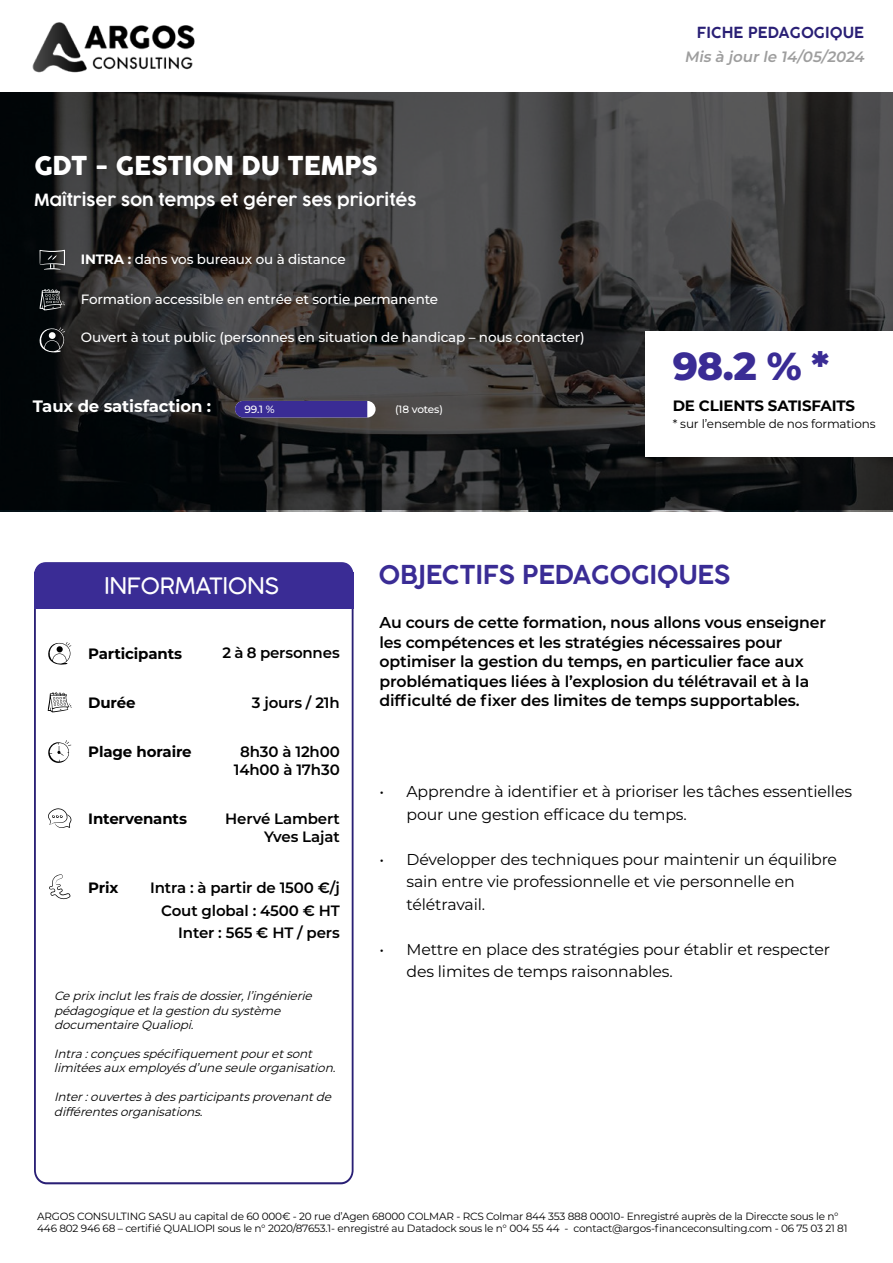
<style>
.page{position:relative;width:893px;height:1263px;background:#fff}
.page>*{position:absolute;margin:0;border:0;box-sizing:border-box;transform-origin:0 0}
.t1{font:800 39px "Montserrat";color:#3a2c95}
.t2{font:600 25.5px "COCOGOOSE";letter-spacing:-.02em;color:#3a2c95}
.t3{font:25.5px "Cocogoose";letter-spacing:-.02em;color:#fff}
.t4{font:300 22.5px "Cocogoose";letter-spacing:-.02em;color:#fff}
.t5{font:300 20.25px "Cocogoose";color:#fff;scale:.89 1}
.t6{font:600 16.5px "COCOGOOSE";letter-spacing:-.01em;color:#fff}
.t7{font:700 16.5px "Montserrat";letter-spacing:-.01em;color:#fff}
.t8{font:15.75px/22.5px "Montserrat";letter-spacing:-.01em;color:#000}
.t9{font:600 15.75px/19.5px "Montserrat";letter-spacing:-.01em;color:#000}
.t10{font:600 15px/18px "Montserrat";letter-spacing:-.01em;color:#000;text-align:right}
.t11{font:700 15px "Montserrat";letter-spacing:-.01em;color:#000}
.t12{font:italic 600 15px "Montserrat";color:#9e9e9e}
.t13{font:600 15px "COCOGOOSE";color:#291f75}
.t14{font:100 13.5px "Montserrat";letter-spacing:-.01em;color:#fff}
.t15{font:italic 12px/14.4px "Montserrat";letter-spacing:-.015em;color:#000}
.t16{font:12px "Montserrat";letter-spacing:-.01em;color:#000}
.t17{font:10.5px/12px "Montserrat";letter-spacing:-.02em;color:#000}
.t18{font:100 10.5px "Montserrat";letter-spacing:-.01em;color:#fff}
</style>
<div class="page">
<svg style="left:34px;top:609px;width:320px;height:575px"></svg>
<svg style="left:34px;top:562px;width:320px;height:11px;background:#403297"></svg>
<div style="left:34px;top:573px;width:320px;height:36px;background:#3a2c95"></div>
<img style="left:32px;top:22px;width:163px;height:51px">
<svg style="left:47px;top:640px;width:24px;height:25px"></svg>
<svg style="left:48px;top:692px;width:24px;height:20px"></svg>
<svg style="left:48px;top:740px;width:23px;height:23px"></svg>
<svg style="left:48px;top:808px;width:24px;height:20px"></svg>
<svg style="left:49px;top:874px;width:21px;height:26px"></svg>
<svg style="left:1px;top:92px;width:892px;height:417px;background:#2f2f2f"></svg>
<div style="left:645px;top:331px;width:248px;height:125px;background:#fff"></div>
<svg style="left:235px;top:401px;width:141px;height:16px"></svg>
<div style="left:235px;top:401px;width:132px;height:16px;background:#3a2c95"></div>
<svg style="left:40px;top:250px;width:25px;height:20px"></svg>
<svg style="left:40px;top:289px;width:25px;height:21px"></svg>
<svg style="left:40px;top:327px;width:25px;height:26px"></svg>
<h2 class="t3" style="left:34px;top:151px;width:345px">GDT - GESTION DU TEMPS</h2>
<p class="t6" style="left:34px;top:191px;width:384px">Maîtriser son temps et gérer ses priorités</p>
<p class="t14" style="left:81px;top:252px;width:266px">INTRA : dans vos bureaux ou à distance</p>
<p class="t14" style="left:81px;top:293px;width:359px">Formation accessible en entrée et sortie permanente</p>
<p class="t14" style="left:81px;top:332px;width:505px">Ouvert à tout public (personnes en situation de handicap – nous contacter)</p>
<p class="t7" style="left:33px;top:399px;width:180px">Taux de satisfaction :</p>
<p class="t18" style="left:395px;top:405px;width:49px">(18 votes)</p>
<p class="t18" style="left:244px;top:405px;width:32px">99.1 %</p>
<p class="t13" style="left:697px;top:25px;width:169px">FICHE PEDAGOGIQUE</p>
<p class="t12" style="left:684px;top:49px;width:184px">Mis à jour le 14/05/2024</p>
<h1 class="t1" style="left:673px;top:344px;width:158px">98.2 % *</h1>
<p class="t11" style="left:673px;top:399px;width:184px">DE CLIENTS SATISFAITS</p>
<p class="t16" style="left:673px;top:417px;width:204px">* sur l’ensemble de nos formations</p>
<h3 class="t4" style="left:104px;top:573px;width:177px">INFORMATIONS</h3>
<p class="t5" style="left:122px;top:578px;width:164px">INFORMATIONS</p>
<p class="t11" style="left:88px;top:647px;width:95px">Participants</p>
<p class="t11" style="left:88px;top:696px;width:49px">Durée</p>
<p class="t11" style="left:88px;top:745px;width:105px">Plage horaire</p>
<p class="t10" style="left:222px;top:644px;width:119px">2 à 8 personnes</p>
<p class="t10" style="left:252px;top:694px;width:89px">3 jours / 21h</p>
<p class="t10" style="left:234px;top:743px;width:107px;text-align:center">8h30 à 12h00<br>14h00 à 17h30</p>
<p class="t11" style="left:88px;top:812px;width:100px">Intervenants</p>
<p class="t10" style="left:225px;top:810px;width:116px">Hervé Lambert<br>Yves Lajat</p>
<p class="t11" style="left:88px;top:881px;width:32px">Prix</p>
<p class="t10" style="left:150px;top:877px;width:191px;line-height:22.5px">Intra : à partir de 1500 €/j<br>Cout global : 4500 € HT<br>Inter : 565 € HT / pers</p>
<p class="t15" style="left:54px;top:989px;width:263px">Ce prixinclutlesfraisde dossier,l’ingénierie pédagogique etla gestion du système documentaire Qualiopi.</p>
<p class="t15" style="left:54px;top:1047px;width:286px">Intra :conçuesspécifiquementpouretsont limitéesauxemployésd’une seule organisation.</p>
<p class="t15" style="left:54px;top:1090px;width:282px">Inter:ouvertesà desparticipantsprovenantde différentesorganisations.</p>
<h2 class="t2" style="left:378px;top:561px;width:354px">OBJECTIFS PEDAGOGIQUES</h2>
<p class="t9" style="left:379px;top:614px;width:448px">Au cours de cette formation, nous allons vous enseigner les compétences et les stratégies nécessaires pour optimiser la gestion du temps, en particulier face aux problématiques liées à l’explosion du télétravail et à la difficulté de fixer des limites de temps supportables.</p>
<p class="t8" style="left:406px;top:781px;width:447px;text-indent:-27px">• Apprendre à identifier et à prioriser les tâches essentielles pour une gestion efficace du temps.</p>
<p class="t8" style="left:406px;top:848px;width:432px;text-indent:-27px">• Développer des techniques pour maintenir un équilibre sain entre vie professionnelle et vie personnelle en télétravail.</p>
<p class="t8" style="left:406px;top:938px;width:425px;text-indent:-27px">• Mettre en place des stratégies pour établir et respecter des limites de temps raisonnables.</p>
<p class="t17" style="left:37px;top:1210px;width:812px">ARGOS CONSULTING SASU au capital de 60 000€ - 20 rue d’Agen 68000 COLMAR - RCS Colmar 844 353 888 00010- Enregistré auprès de la Direccte sous le n°<br>446 802 946 68 – certifié QUALIOPI sous le n° 2020/87653.1- enregistré au Datadock sous le n° 004 55 44 - contact@argos-financeconsulting.com - 06 75 03 21 81</p>
</div>
